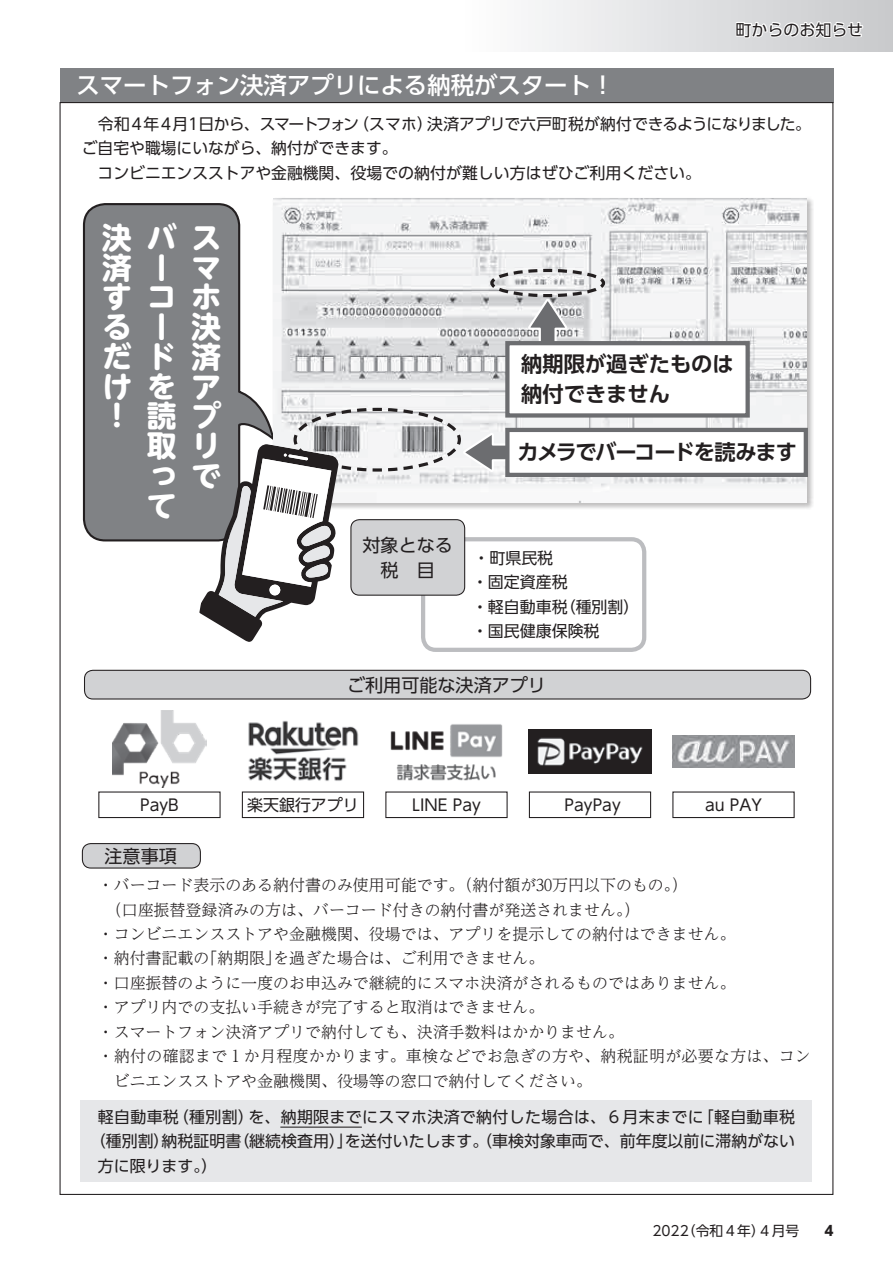
<style>
.page{position:relative;width:893px;height:1263px;background:#fff}
.page>*{position:absolute;margin:0;border:0;box-sizing:border-box;transform-origin:0 0}
.t1{font:700 29.7px/29.7px "UD Shin M Go Pr 6 N";color:#fff}
.t2{font:500 23.4px "UD Shin Go Pr 6 N";color:#fff}
.t3{font:700 21.3px/29.7px "UD Shin Go Pr 6 N De";color:#231f20}
.t4{font:700 21.3px "UD Shin Go Pr 6 N De";letter-spacing:-.065em;color:#231f20}
.t5{font:18px/24.5px "UD Shin Go Pr 6 N";color:#231f20;text-align:center}
.t6{font:300 15.9px "UD Reimin Pr 6 N";color:#231f20}
.t7{font:15.9px/24.5px "UD Shin Go Pr 6 N";color:#231f20}
.t8{font:300 15.9px "UD Reimin Pr 6 N";letter-spacing:.02em;color:#231f20}
.t9{font:15.9px "UD Shin Go Pr 6 N";letter-spacing:.02em;color:#231f20}
.t10{font:15.9px "UD Shin Go Pr 6 N";letter-spacing:-.025em;color:#231f20}
.t11{font:15.9px "UD Shin Go Pr 6 N";letter-spacing:-.09em;color:#231f20}
.t12{font:13.8px "UD Shin Go Pr 6 N";color:#231f20}
.t13{font:700 13.8px "UD Shin Go Pr 6 N";color:#231f20}
</style>
<div class="page">
<div style="left:459px;top:0;width:434px;height:51px;background:linear-gradient(to right,#fefeff,#c8c9cb)"></div>
<svg style="left:735px;top:20px;width:129px;height:20px"></svg>
<div style="left:60px;top:68px;width:773px;height:34px;background:#808285"></div>
<svg style="left:82px;top:203px;width:178px;height:339px;background:#87898c"></svg>
<div style="left:421px;top:537px;width:225px;height:115px;border:4px solid #bcbdc0;border-radius:13px"></div>
<div style="left:85px;top:670px;width:726px;height:29px;background:#d1d2d4;border-radius:9px"></div>
<div style="left:84px;top:670px;width:727px;height:29px;border:1px solid #231f20;border-radius:9px"></div>
<div style="left:82px;top:843px;width:118px;height:25px;background:#d1d2d4;border-radius:9px"></div>
<div style="left:82px;top:843px;width:119px;height:25px;border:1px solid #231f20;border-radius:9px"></div>
<div style="left:81px;top:1100px;width:731px;height:82px;background:#e6e7e9"></div>
<hr style="left:280px;top:1126px;width:82px;height:2px;background:#231f20">
<div style="left:271px;top:197px;width:543px;height:313px;background:#231f20;opacity:.3"></div>
<img style="left:273px;top:198px;width:534px;height:304px">
<div style="left:505px;top:428px;width:303px;height:49px;background:#fff;border:4px solid #6c6d70"></div>
<img style="left:672px;top:736px;width:123px;height:32px">
<img style="left:390px;top:724px;width:113px;height:57px">
<img style="left:113px;top:711px;width:93px;height:76px">
<img style="left:529px;top:730px;width:122px;height:44px">
<img style="left:248px;top:720px;width:111px;height:61px">
<div style="left:385px;top:791px;width:123px;height:27px;border:1px solid #231f20"></div>
<div style="left:98px;top:791px;width:123px;height:27px;border:1px solid #231f20"></div>
<div style="left:242px;top:791px;width:122px;height:27px;border:1px solid #231f20"></div>
<div style="left:529px;top:791px;width:122px;height:27px;border:1px solid #231f20"></div>
<div style="left:672px;top:791px;width:123px;height:27px;border:1px solid #231f20"></div>
<div style="left:505px;top:341px;width:245px;height:77px;background:#fff;border:4px solid #6c6d70"></div>
<svg style="left:489px;top:267px;width:118px;height:92px"></svg>
<svg style="left:198px;top:406px;width:325px;height:236px"></svg>
<h2 class="t2" style="left:77px;top:66px;width:539px">スマートフォン決済アプリによる納税がスタート!</h2>
<p class="t7" style="left:736px;top:17px;width:129px">町からのお知らせ</p>
<p class="t10" style="left:427px;top:111px;width:386px">決済アプリで六戸町税が納付できるようになりました。</p>
<p class="t7" style="left:353px;top:111px;width:81px">（スマホ）</p>
<p class="t7" style="left:82px;top:111px;width:621px">　令和４年４月<br>ご自宅や職場にいながら、納付ができます。<br>　コンビニエンスストアや金融機関、役場での納付が難しい方はぜひご利用ください。</p>
<p class="t11" style="left:199px;top:111px;width:162px">日から、スマートフォン</p>
<p class="t7" style="left:186px;top:111px;width:17px">１</p>
<h1 class="t1" style="left:102px;top:221px;width:31px;text-align:justify">決済するだけ</h1>
<h1 class="t1" style="left:102px;top:399px;width:19px">！</h1>
<h1 class="t1" style="left:147px;top:221px;width:31px">バーコードを読取って</h1>
<h1 class="t1" style="left:191px;top:221px;width:31px">スマホ決済アプリで</h1>
<h3 class="t3" style="left:521px;top:349px;width:214px">納期限が過ぎたものは納付できません</h3>
<h3 class="t4" style="left:517px;top:435px;width:281px">カメラでバーコードを読みます</h3>
<p class="t5" style="left:363px;top:532px;width:92px">対象となる税　目</p>
<p class="t7" style="left:473px;top:545px;width:81px">・町県民税</p>
<p class="t7" style="left:472px;top:570px;width:97px">・固定資産税</p>
<p class="t7" style="left:560px;top:594px;width:81px">（種別割(</p>
<p class="t7" style="left:472px;top:594px;width:129px">・軽自動車税<br>・国民健康保険税</p>
<p class="t5" style="left:347px;top:672px;width:200px">ご利用可能な決済アプリ</p>
<p class="t7" style="left:140px;top:792px;width:40px">PayB</p>
<p class="t7" style="left:247px;top:792px;width:113px">楽天銀行アプリ</p>
<p class="t7" style="left:412px;top:792px;width:70px">LINE Pay</p>
<p class="t7" style="left:565px;top:792px;width:58px">PayPay</p>
<p class="t7" style="left:705px;top:792px;width:58px">au PAY</p>
<p class="t5" style="left:105px;top:843px;width:74px">注意事項</p>
<p class="t6" style="left:98px;top:872px;width:591px">・バーコード表示のある納付書のみ使用可能です。（納付額が30万円以下のもの (。</p>
<p class="t6" style="left:98px;top:897px;width:544px">　（口座振替登録済みの方は、バーコード付きの納付書が発送されません (。</p>
<p class="t6" style="left:98px;top:921px;width:639px">・コンビニエンスストアや金融機関、役場では、アプリを提示しての納付はできません。</p>
<p class="t6" style="left:273px;top:945px;width:273px">を過ぎた場合は、ご利用できません。</p>
<p class="t6" style="left:201px;top:945px;width:81px">「納期限」</p>
<p class="t6" style="left:98px;top:945px;width:113px">・納付書記載の</p>
<p class="t6" style="left:98px;top:970px;width:639px">・口座振替のように一度のお申込みで継続的にスマホ決済がされるものではありません。</p>
<p class="t6" style="left:98px;top:994px;width:448px">・アプリ内での支払い手続きが完了すると取消はできません。</p>
<p class="t6" style="left:98px;top:1019px;width:528px">・スマートフォン決済アプリで納付しても、決済手数料はかかりません。</p>
<p class="t8" style="left:98px;top:1043px;width:715px">・納付の確認まで１か月程度かかります。車検などでお急ぎの方や、納税証明が必要な方は、コン</p>
<p class="t6" style="left:114px;top:1068px;width:480px">ビニエンスストアや金融機関、役場等の窓口で納付してください。</p>
<p class="t7" style="left:698px;top:1104px;width:99px">「軽自動車税</p>
<p class="t7" style="left:173px;top:1104px;width:83px">（種別割）</p>
<p class="t7" style="left:98px;top:1104px;width:83px">軽自動車税</p>
<p class="t9" style="left:248px;top:1104px;width:457px">を、納期限までにスマホ決済で納付した場合は、６月末までに</p>
<p class="t7" style="left:345px;top:1128px;width:452px">を送付いたします。（車検対象車両で、前年度以前に滞納がない</p>
<p class="t7" style="left:90px;top:1128px;width:81px">（種別割）</p>
<p class="t7" style="left:233px;top:1128px;width:121px">（継続検査用）」</p>
<p class="t7" style="left:162px;top:1128px;width:81px">納税証明書</p>
<p class="t7" style="left:98px;top:1153px;width:121px">方に限ります。）</p>
<p class="t12" style="left:682px;top:1219px;width:119px">（令和４年４）月号</p>
<p class="t12" style="left:652px;top:1219px;width:38px">2022</p>
<p class="t13" style="left:824px;top:1219px;width:11px">4</p>
</div>
